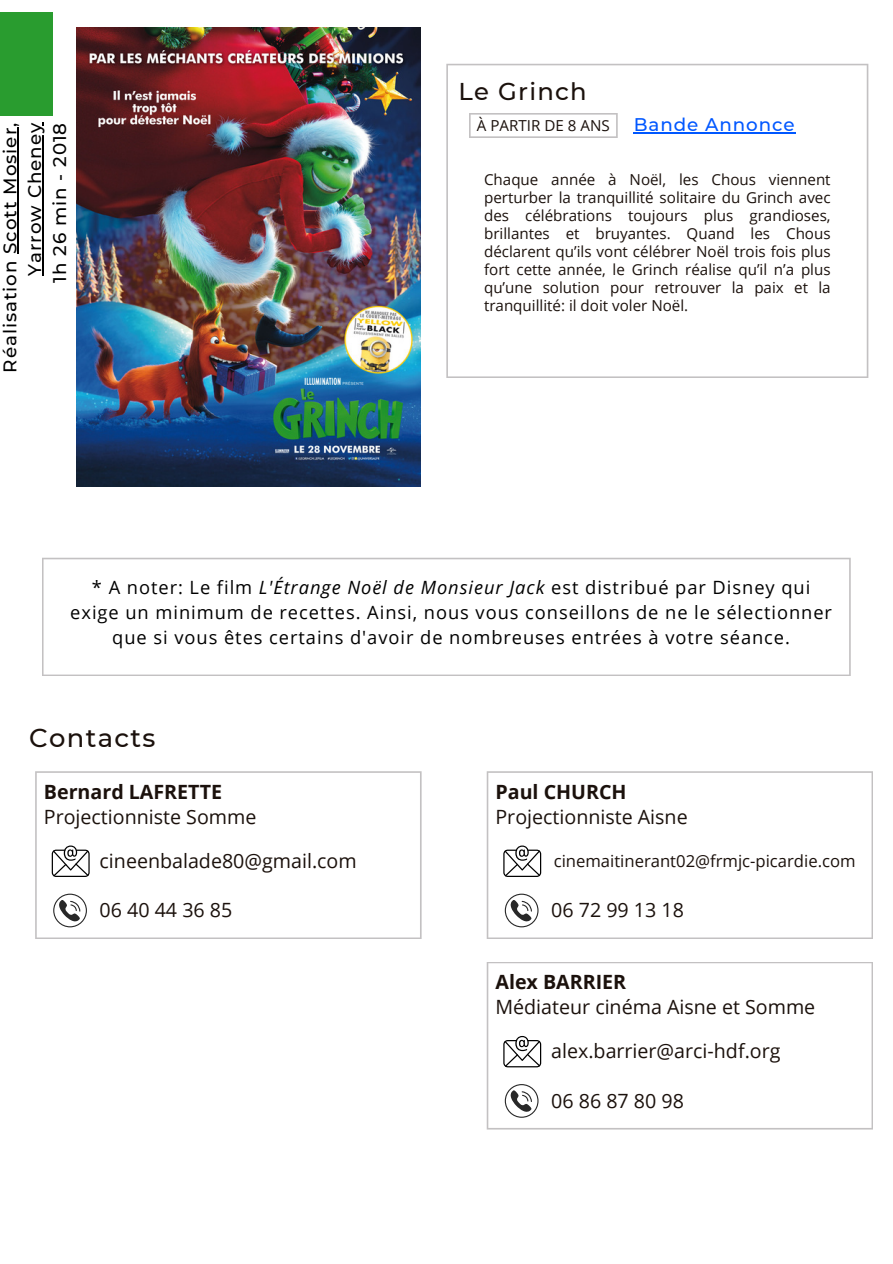
<style>
.page{position:relative;width:893px;height:1264px;background:#fff}
.page>*{position:absolute;margin:0;border:0;box-sizing:border-box;transform-origin:0 0}
.t1{font:500 25.8px "Montserrat";letter-spacing:.05em;color:#1b110c}
.t2{font:500 24.3px "Montserrat";letter-spacing:.05em;color:#1b110c}
.t3{font:19.65px "Open Sans";color:#1b110c}
.t4{font:700 19.65px "Open Sans";color:#1b110c}
.t5{font:18.3px/24.8px "Open Sans";letter-spacing:.05em;color:#000;text-align:center}
.t6{font:500 18.3px/24.8px "Montserrat";letter-spacing:.05em;color:#000;text-align:right}
.t7{font:500 18.3px "Montserrat";letter-spacing:.05em;color:#0057ff}
.t8{font:16.65px "Open Sans";color:#1b110c}
.t9{font:15.15px/18px "Open Sans";color:#1b110c;text-align:justify}
.s1{font-style:italic}
</style>
<div class="page">
<svg style="left:446px;top:64px;width:422px;height:314px"></svg>
<div style="left:0;top:12px;width:53px;height:104px;background:#299c2f"></div>
<svg style="left:469px;top:113px;width:148px;height:25px"></svg>
<svg style="left:35px;top:771px;width:386px;height:168px"></svg>
<svg style="left:52px;top:845px;width:38px;height:32px"></svg>
<svg style="left:53px;top:893px;width:34px;height:34px"></svg>
<svg style="left:486px;top:771px;width:387px;height:168px"></svg>
<svg style="left:503px;top:845px;width:38px;height:32px"></svg>
<svg style="left:504px;top:893px;width:34px;height:34px"></svg>
<svg style="left:486px;top:962px;width:387px;height:167px"></svg>
<svg style="left:503px;top:1035px;width:38px;height:32px"></svg>
<svg style="left:504px;top:1084px;width:34px;height:33px"></svg>
<svg style="left:42px;top:557px;width:808px;height:119px"></svg>
<img style="left:76px;top:27px;width:344px;height:459px">
<hr style="left:18px;top:127px;width:1px;height:127px;background:#000">
<hr style="left:42px;top:122px;width:1px;height:153px;background:#000">
<hr style="left:633px;top:132px;width:162px;height:1px;background:#0057ff">
<p class="t2" style="left:458px;top:77px;width:130px">Le Grinch</p>
<p class="t6" style="left:-2px;top:372px;width:252px;rotate:-90deg">Réalisation Scott Mosier,<br>Yarrow Cheney</p>
<p class="t6" style="left:47px;top:283px;width:161px;rotate:-90deg">1h 26 min - 2018</p>
<p class="t9" style="left:477px;top:116px;width:134px">À PARTIR DE 8 ANS</p>
<p class="t7" style="left:633px;top:113px;width:163px">Bande Annonce</p>
<p class="t9" style="left:484px;top:170px;width:348px">Chaque année à Noël, les Chous viennent perturber la tranquillité solitaire du Grinch avec des célébrations toujours plus grandioses, brillantes et bruyantes. Quand les Chous déclarent qu’ils vont célébrer Noël trois fois plus fort cette année, le Grinch réalise qu’il n’a plus qu’une solution pour retrouver la paix et la tranquillité: il doit voler Noël.</p>
<p class="t5" style="left:70px;top:575px;width:763px">* A noter: Le film <span class="s1">L'Étrange Noël de Monsieur Jack</span> est distribué par Disney qui exige un minimum de recettes. Ainsi, nous vous conseillons de ne le sélectionner que si vous êtes certains d'avoir de nombreuses entrées à votre séance.</p>
<p class="t1" style="left:29px;top:722px;width:128px">Contacts</p>
<p class="t4" style="left:44px;top:778px;width:180px">Bernard LAFRETTE</p>
<p class="t3" style="left:44px;top:802px;width:214px">Projectionniste Somme</p>
<p class="t3" style="left:100px;top:846px;width:259px">cineenbalade80@gmail.com</p>
<p class="t3" style="left:100px;top:896px;width:134px">06 40 44 36 85</p>
<p class="t4" style="left:495px;top:778px;width:133px">Paul CHURCH</p>
<p class="t3" style="left:495px;top:802px;width:194px">Projectionniste Aisne</p>
<p class="t8" style="left:553px;top:849px;width:303px">cinemaitinerant02@frmjc-picardie.com</p>
<p class="t3" style="left:551px;top:896px;width:134px">06 72 99 13 18</p>
<p class="t4" style="left:495px;top:968px;width:132px">Alex BARRIER</p>
<p class="t3" style="left:495px;top:993px;width:321px">Médiateur cinéma Aisne et Somme</p>
<p class="t3" style="left:551px;top:1037px;width:231px">alex.barrier@arci-hdf.org</p>
<p class="t3" style="left:551px;top:1086px;width:134px">06 86 87 80 98</p>
</div>
